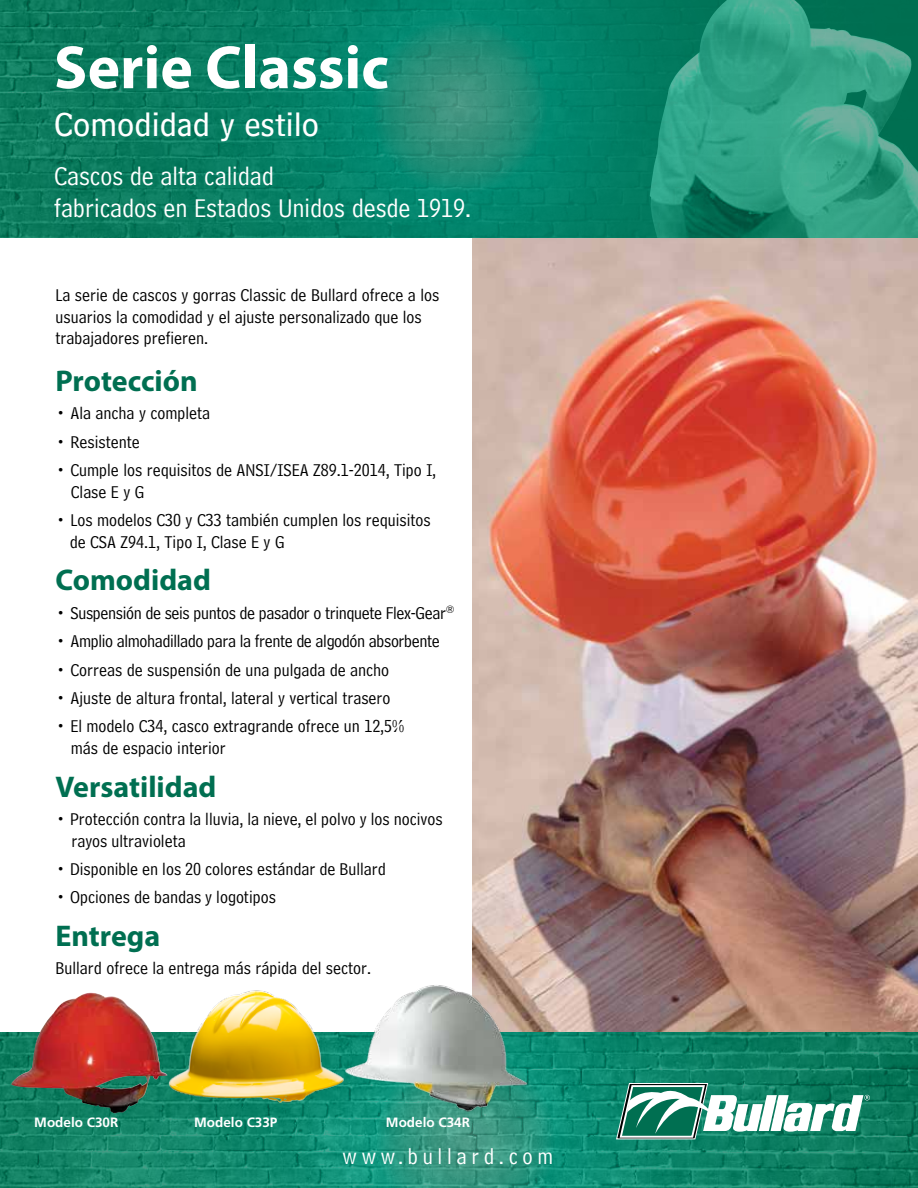
<style>
.page{position:relative;width:918px;height:1188px;background:#fff}
.page>*{position:absolute;margin:0;border:0;box-sizing:border-box;transform-origin:0 0}
.t1{font:700 61.5px "Myriad Pro";color:#fff}
.t2{font:34.5px "Bell Centennial Sub Caption";color:#fff}
.t3{font:700 30px "Myriad Pro";color:#006f51}
.t4{font:27px/32.4px "Bell Centennial Address";color:#fff}
.t5{font:23.25px "Bell Centennial Address";letter-spacing:.2em;color:#fff}
.t6{font:18px/21.6px "Bell Centennial Address";color:#000}
.t7{font:18px "Bell Centennial Address";letter-spacing:-.02em;color:#000}
.t8{font:700 13.5px "Frutiger";color:#fff}
</style>
<div class="page">
<img style="left:472px;top:238px;width:446px;height:794px">
<img style="left:0;top:1032px;width:918px;height:156px">
<img style="left:0;top:0;width:649px;height:238px">
<svg style="left:616px;top:1083px;width:254px;height:56px"></svg>
<img style="left:649px;top:0;width:269px;height:238px">
<img style="left:11px;top:993px;width:156px;height:121px">
<img style="left:157px;top:990px;width:185px;height:119px">
<img style="left:342px;top:980px;width:192px;height:136px">
<h1 class="t1" style="left:54px;top:27px;width:336px">Serie Classic</h1>
<h2 class="t2" style="left:54px;top:104px;width:267px">Comodidad y estilo</h2>
<h3 class="t4" style="left:54px;top:160px;width:419px">Cascos de alta calidad<br>fabricados en Estados Unidos desde 1919.</h3>
<p class="t6" style="left:56px;top:284px;width:385px">La serie de cascos y gorras Classic de Bullard ofrece a los usuarios la comodidad y el ajuste personalizado que los trabajadores prefieren.</p>
<h3 class="t3" style="left:56px;top:361px;width:144px">Protección</h3>
<p class="t6" style="left:56px;top:403px;width:156px">• Ala ancha y completa</p>
<p class="t6" style="left:56px;top:431px;width:86px">• Resistente</p>
<p class="t6" style="left:71px;top:459px;width:367px;text-indent:-15px">• Cumple los requisitos de ANSI/ISEA Z89.1-2014, Tipo I,<br>Clase E y G</p>
<p class="t6" style="left:70px;top:509px;width:362px;text-indent:-14px">• Los modelos C30 y C33 también cumplen los requisitos de CSA Z94.1, Tipo I, Clase E y G</p>
<h3 class="t3" style="left:56px;top:561px;width:157px">Comodidad</h3>
<p class="t7" style="left:56px;top:602px;width:401px">• Suspensión de seis puntos de pasador o trinquete Flex-Gear<sup>®</sup></p>
<p class="t7" style="left:56px;top:631px;width:386px">• Amplio almohadillado para la frente de algodón absorbente</p>
<p class="t6" style="left:56px;top:659px;width:335px">• Correas de suspensión de una pulgada de ancho</p>
<p class="t6" style="left:56px;top:687px;width:337px">• Ajuste de altura frontal, lateral y vertical trasero</p>
<p class="t6" style="left:71px;top:716px;width:335px;text-indent:-15px">• El modelo C34, casco extragrande ofrece un 12,5% más de espacio interior</p>
<h3 class="t3" style="left:56px;top:767px;width:162px">Versatilidad</h3>
<p class="t6" style="left:71px;top:808px;width:373px;text-indent:-16px">• Protección contra la lluvia, la nieve, el polvo y los nocivos rayos ultravioleta</p>
<p class="t6" style="left:56px;top:858px;width:332px">• Disponible en los 20 colores estándar de Bullard</p>
<p class="t6" style="left:56px;top:887px;width:222px">• Opciones de bandas y logotipos</p>
<h3 class="t3" style="left:56px;top:916px;width:106px">Entrega</h3>
<p class="t6" style="left:56px;top:958px;width:317px">Bullard ofrece la entrega más rápida del sector.</p>
<p class="t8" style="left:34px;top:1115px;width:86px">Modelo C30R</p>
<p class="t8" style="left:194px;top:1115px;width:85px">Modelo C33P</p>
<p class="t8" style="left:386px;top:1115px;width:86px">Modelo C34R</p>
<p class="t5" style="left:343px;top:1143px;width:212px">www.bullard.com</p>
</div>
